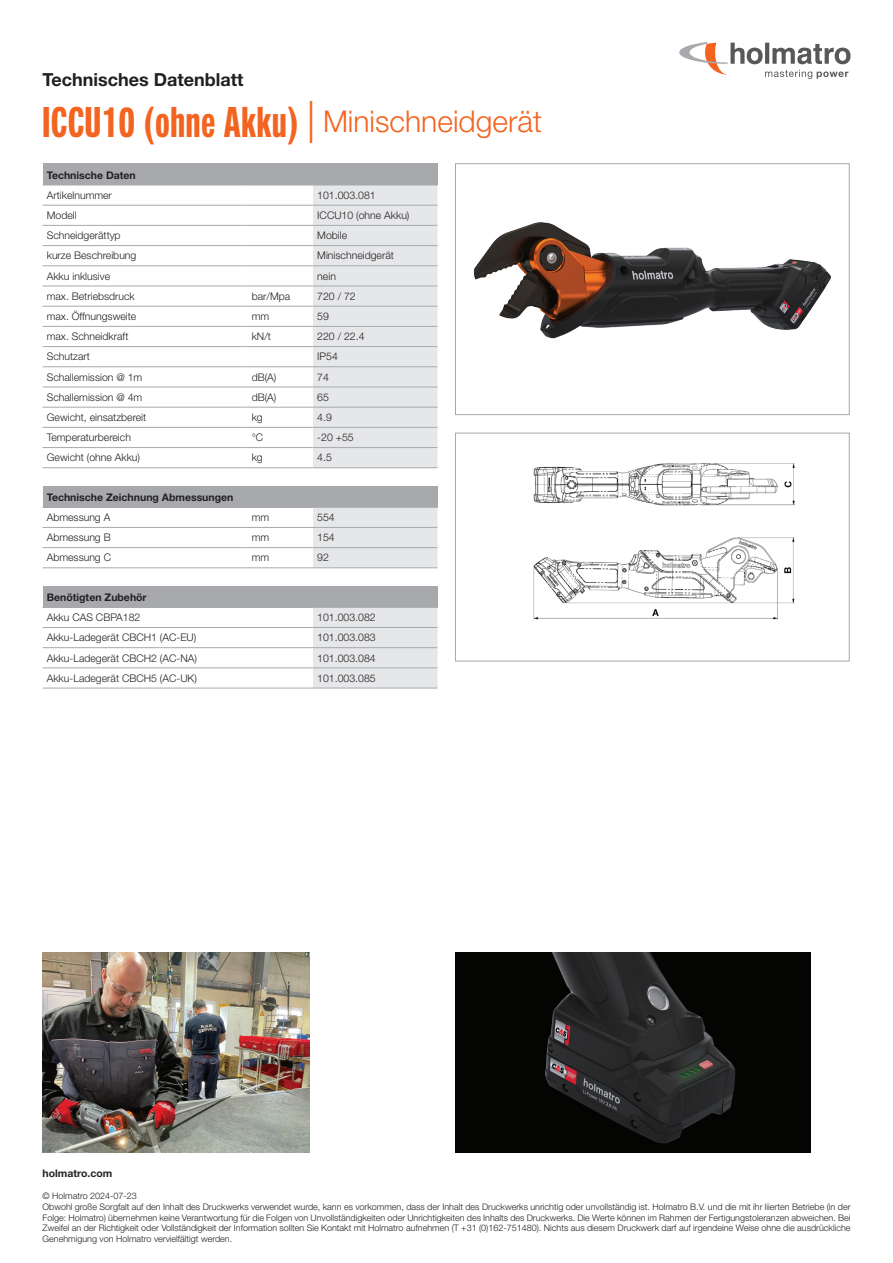
<style>
.page{position:relative;width:893px;height:1263px;background:#fff}
.page>*{position:absolute;margin:0;border:0;box-sizing:border-box;transform-origin:0 0}
.t1{font:700 42px "Neue Helvetica Pro 79 Cm";letter-spacing:.02em;color:#f36421}
.t2{font:700 18px "Helvetica Neue LT Std";color:#231f20}
.t3{font:300 10.5px "Helvetica Neue LT Std";color:#231f20}
.t4{font:700 10.5px "Helvetica Neue LT Std";color:#231f20}
.t5{font:300 9px/10.8px "Helvetica Neue LT Std";color:#231f20}
.s1{font-family:"Helvetica Neue LT Std";font-weight:300}
.s2{font-family:"Helvetica Neue LT Std";font-weight:300;font-size:30px}
</style>
<div class="page">
<svg style="left:679px;top:42px;width:171px;height:37px"></svg>
<div style="left:43px;top:164px;width:394px;height:21px;background:#a8a9ad"></div>
<svg style="left:313px;top:164px;width:125px;height:304px;background:#e0e1e4"></svg>
<hr style="left:43px;top:185px;width:204px;height:1px;background:#a8a9ad">
<hr style="left:247px;top:185px;width:66px;height:1px;background:#a8a9ad">
<hr style="left:313px;top:185px;width:125px;height:1px;background:#a8a9ad">
<hr style="left:43px;top:205px;width:204px;height:1px;background:#a8a9ad">
<hr style="left:247px;top:205px;width:66px;height:1px;background:#a8a9ad">
<hr style="left:313px;top:205px;width:124px;height:1px;background:#a8a9ad">
<hr style="left:43px;top:225px;width:204px;height:1px;background:#a8a9ad">
<hr style="left:247px;top:225px;width:66px;height:1px;background:#a8a9ad">
<hr style="left:313px;top:225px;width:124px;height:1px;background:#a8a9ad">
<hr style="left:43px;top:245px;width:204px;height:1px;background:#a8a9ad">
<hr style="left:247px;top:245px;width:66px;height:1px;background:#a8a9ad">
<hr style="left:313px;top:245px;width:124px;height:1px;background:#a8a9ad">
<hr style="left:43px;top:265px;width:204px;height:1px;background:#a8a9ad">
<hr style="left:247px;top:265px;width:66px;height:1px;background:#a8a9ad">
<hr style="left:313px;top:265px;width:124px;height:1px;background:#a8a9ad">
<hr style="left:43px;top:286px;width:204px;height:1px;background:#a8a9ad">
<hr style="left:247px;top:286px;width:66px;height:1px;background:#a8a9ad">
<hr style="left:313px;top:286px;width:124px;height:1px;background:#a8a9ad">
<hr style="left:43px;top:306px;width:204px;height:1px;background:#a8a9ad">
<hr style="left:247px;top:306px;width:66px;height:1px;background:#a8a9ad">
<hr style="left:313px;top:306px;width:124px;height:1px;background:#a8a9ad">
<hr style="left:43px;top:326px;width:204px;height:1px;background:#a8a9ad">
<hr style="left:247px;top:326px;width:66px;height:1px;background:#a8a9ad">
<hr style="left:313px;top:326px;width:124px;height:1px;background:#a8a9ad">
<hr style="left:43px;top:346px;width:204px;height:1px;background:#a8a9ad">
<hr style="left:247px;top:346px;width:66px;height:1px;background:#a8a9ad">
<hr style="left:313px;top:346px;width:124px;height:1px;background:#a8a9ad">
<hr style="left:43px;top:366px;width:204px;height:1px;background:#a8a9ad">
<hr style="left:247px;top:366px;width:66px;height:1px;background:#a8a9ad">
<hr style="left:313px;top:366px;width:124px;height:1px;background:#a8a9ad">
<hr style="left:43px;top:387px;width:204px;height:1px;background:#a8a9ad">
<hr style="left:247px;top:387px;width:66px;height:1px;background:#a8a9ad">
<hr style="left:313px;top:387px;width:124px;height:1px;background:#a8a9ad">
<hr style="left:43px;top:407px;width:204px;height:1px;background:#a8a9ad">
<hr style="left:247px;top:407px;width:66px;height:1px;background:#a8a9ad">
<hr style="left:313px;top:407px;width:124px;height:1px;background:#a8a9ad">
<hr style="left:43px;top:427px;width:204px;height:1px;background:#a8a9ad">
<hr style="left:247px;top:427px;width:66px;height:1px;background:#a8a9ad">
<hr style="left:313px;top:427px;width:124px;height:1px;background:#a8a9ad">
<hr style="left:43px;top:467px;width:204px;height:1px;background:#a8a9ad">
<hr style="left:43px;top:447px;width:204px;height:1px;background:#a8a9ad">
<hr style="left:247px;top:467px;width:66px;height:1px;background:#a8a9ad">
<hr style="left:247px;top:447px;width:66px;height:1px;background:#a8a9ad">
<hr style="left:313px;top:467px;width:124px;height:1px;background:#a8a9ad">
<hr style="left:313px;top:447px;width:124px;height:1px;background:#a8a9ad">
<div style="left:43px;top:486px;width:394px;height:21px;background:#a8a9ad"></div>
<svg style="left:313px;top:486px;width:125px;height:82px"></svg>
<hr style="left:43px;top:507px;width:204px;height:1px;background:#a8a9ad">
<hr style="left:247px;top:507px;width:66px;height:1px;background:#a8a9ad">
<hr style="left:313px;top:507px;width:125px;height:1px;background:#a8a9ad">
<hr style="left:43px;top:527px;width:204px;height:1px;background:#a8a9ad">
<hr style="left:247px;top:527px;width:66px;height:1px;background:#a8a9ad">
<hr style="left:313px;top:527px;width:124px;height:1px;background:#a8a9ad">
<hr style="left:43px;top:567px;width:204px;height:1px;background:#a8a9ad">
<hr style="left:43px;top:547px;width:204px;height:1px;background:#a8a9ad">
<hr style="left:247px;top:567px;width:66px;height:1px;background:#a8a9ad">
<hr style="left:247px;top:547px;width:66px;height:1px;background:#a8a9ad">
<hr style="left:313px;top:567px;width:124px;height:1px;background:#a8a9ad">
<hr style="left:313px;top:547px;width:124px;height:1px;background:#a8a9ad">
<div style="left:43px;top:586px;width:394px;height:21px;background:#a8a9ad"></div>
<svg style="left:313px;top:586px;width:125px;height:102px"></svg>
<hr style="left:43px;top:607px;width:270px;height:1px;background:#a8a9ad">
<hr style="left:313px;top:607px;width:125px;height:1px;background:#a8a9ad">
<hr style="left:43px;top:627px;width:270px;height:1px;background:#a8a9ad">
<hr style="left:313px;top:627px;width:124px;height:1px;background:#a8a9ad">
<hr style="left:43px;top:647px;width:270px;height:1px;background:#a8a9ad">
<hr style="left:313px;top:647px;width:124px;height:1px;background:#a8a9ad">
<hr style="left:43px;top:688px;width:270px;height:1px;background:#a8a9ad">
<hr style="left:43px;top:668px;width:270px;height:1px;background:#a8a9ad">
<hr style="left:313px;top:688px;width:124px;height:1px;background:#a8a9ad">
<hr style="left:313px;top:668px;width:124px;height:1px;background:#a8a9ad">
<img style="left:43px;top:952px;width:266px;height:200px">
<img style="left:455px;top:953px;width:356px;height:200px">
<img style="left:533px;top:463px;width:262px;height:157px">
<div style="left:455px;top:433px;width:394px;height:228px;border:1px solid #a8a9ad"></div>
<img style="left:473px;top:222px;width:358px;height:117px">
<div style="left:455px;top:164px;width:394px;height:251px;border:1px solid #a8a9ad"></div>
<h2 class="t2" style="left:43px;top:68px;width:202px">Technisches Datenblatt</h2>
<h1 class="t1" style="left:43px;top:97px;width:501px">ICCU10 (ohne Akku) <span class="s1">|</span> <span class="s2">Minischneidgerät</span></h1>
<p class="t4" style="left:47px;top:168px;width:91px">Technische Daten</p>
<p class="t3" style="left:47px;top:189px;width:67px">Artikelnummer</p>
<p class="t3" style="left:317px;top:189px;width:60px">101.003.081</p>
<p class="t3" style="left:47px;top:209px;width:31px">Modell</p>
<p class="t3" style="left:317px;top:209px;width:94px">ICCU10 (ohne Akku)</p>
<p class="t3" style="left:47px;top:229px;width:75px">Schneidgerättyp</p>
<p class="t3" style="left:317px;top:229px;width:31px">Mobile</p>
<p class="t3" style="left:47px;top:249px;width:91px">kurze Beschreibung</p>
<p class="t3" style="left:317px;top:249px;width:78px">Minischneidgerät</p>
<p class="t3" style="left:47px;top:269px;width:65px">Akku inklusive</p>
<p class="t3" style="left:317px;top:269px;width:20px">nein</p>
<p class="t3" style="left:47px;top:290px;width:90px">max. Betriebsdruck</p>
<p class="t3" style="left:252px;top:290px;width:40px">bar/Mpa</p>
<p class="t3" style="left:317px;top:290px;width:40px">720 / 72</p>
<p class="t3" style="left:47px;top:310px;width:91px">max. Öffnungsweite</p>
<p class="t3" style="left:252px;top:310px;width:19px">mm</p>
<p class="t3" style="left:317px;top:310px;width:13px">59</p>
<p class="t3" style="left:47px;top:330px;width:83px">max. Schneidkraft</p>
<p class="t3" style="left:252px;top:330px;width:21px">kN/t</p>
<p class="t3" style="left:317px;top:330px;width:49px">220 / 22.4</p>
<p class="t3" style="left:47px;top:350px;width:45px">Schutzart</p>
<p class="t3" style="left:317px;top:350px;width:22px">IP54</p>
<p class="t3" style="left:47px;top:370px;width:97px">Schallemission @ 1m</p>
<p class="t3" style="left:252px;top:370px;width:26px">dB(A)</p>
<p class="t3" style="left:317px;top:370px;width:13px">74</p>
<p class="t3" style="left:47px;top:391px;width:97px">Schallemission @ 4m</p>
<p class="t3" style="left:252px;top:391px;width:26px">dB(A)</p>
<p class="t3" style="left:317px;top:391px;width:13px">65</p>
<p class="t3" style="left:47px;top:411px;width:101px">Gewicht, einsatzbereit</p>
<p class="t3" style="left:252px;top:411px;width:13px">kg</p>
<p class="t3" style="left:317px;top:411px;width:16px">4.9</p>
<p class="t3" style="left:47px;top:431px;width:86px">Temperaturbereich</p>
<p class="t3" style="left:252px;top:431px;width:13px">°C</p>
<p class="t3" style="left:317px;top:431px;width:38px">-20 +55</p>
<p class="t3" style="left:47px;top:451px;width:95px">Gewicht (ohne Akku)</p>
<p class="t3" style="left:252px;top:451px;width:13px">kg</p>
<p class="t3" style="left:317px;top:451px;width:16px">4.5</p>
<p class="t4" style="left:47px;top:491px;width:188px">Technische Zeichnung Abmessungen</p>
<p class="t3" style="left:47px;top:511px;width:65px">Abmessung A</p>
<p class="t3" style="left:252px;top:511px;width:19px">mm</p>
<p class="t3" style="left:317px;top:511px;width:19px">554</p>
<p class="t3" style="left:47px;top:531px;width:65px">Abmessung B</p>
<p class="t3" style="left:252px;top:531px;width:19px">mm</p>
<p class="t3" style="left:317px;top:531px;width:19px">154</p>
<p class="t3" style="left:47px;top:551px;width:66px">Abmessung C</p>
<p class="t3" style="left:252px;top:551px;width:19px">mm</p>
<p class="t3" style="left:317px;top:551px;width:13px">92</p>
<p class="t4" style="left:47px;top:591px;width:101px">Benötigten Zubehör</p>
<p class="t3" style="left:47px;top:611px;width:95px">Akku CAS CBPA182</p>
<p class="t3" style="left:317px;top:611px;width:60px">101.003.082</p>
<p class="t3" style="left:47px;top:631px;width:151px">Akku-Ladegerät CBCH1 (AC-EU)</p>
<p class="t3" style="left:317px;top:631px;width:60px">101.003.083</p>
<p class="t3" style="left:47px;top:651px;width:152px">Akku-Ladegerät CBCH2 (AC-NA)</p>
<p class="t3" style="left:317px;top:651px;width:60px">101.003.084</p>
<p class="t3" style="left:47px;top:671px;width:152px">Akku-Ladegerät CBCH5 (AC-UK)</p>
<p class="t3" style="left:317px;top:671px;width:60px">101.003.085</p>
<p class="t4" style="left:43px;top:1167px;width:71px">holmatro.com</p>
<p class="t5" style="left:43px;top:1190px;width:809px">© Holmatro 2024-07-23<br>Obwohl große Sorgfalt auf den Inhalt des Druckwerks verwendet wurde, kann es vorkommen, dass der Inhalt des Druckwerks unrichtig oder unvollständig ist. Holmatro B.V. und die mit ihr liierten Betriebe (in der Folge: Holmatro) übernehmen keine Verantwortung für die Folgen von Unvollständigkeiten oder Unrichtigkeiten des Inhalts des Druckwerks. Die Werte können im Rahmen der Fertigungstoleranzen abweichen. Bei Zweifel an der Richtigkeit oder Vollständigkeit der Information sollten Sie Kontakt mit Holmatro aufnehmen (T +31 (0)162-751480). Nichts aus diesem Druckwerk darf auf irgendeine Weise ohne die ausdrückliche Genehmigung von Holmatro vervielfältigt werden.</p>
</div>
